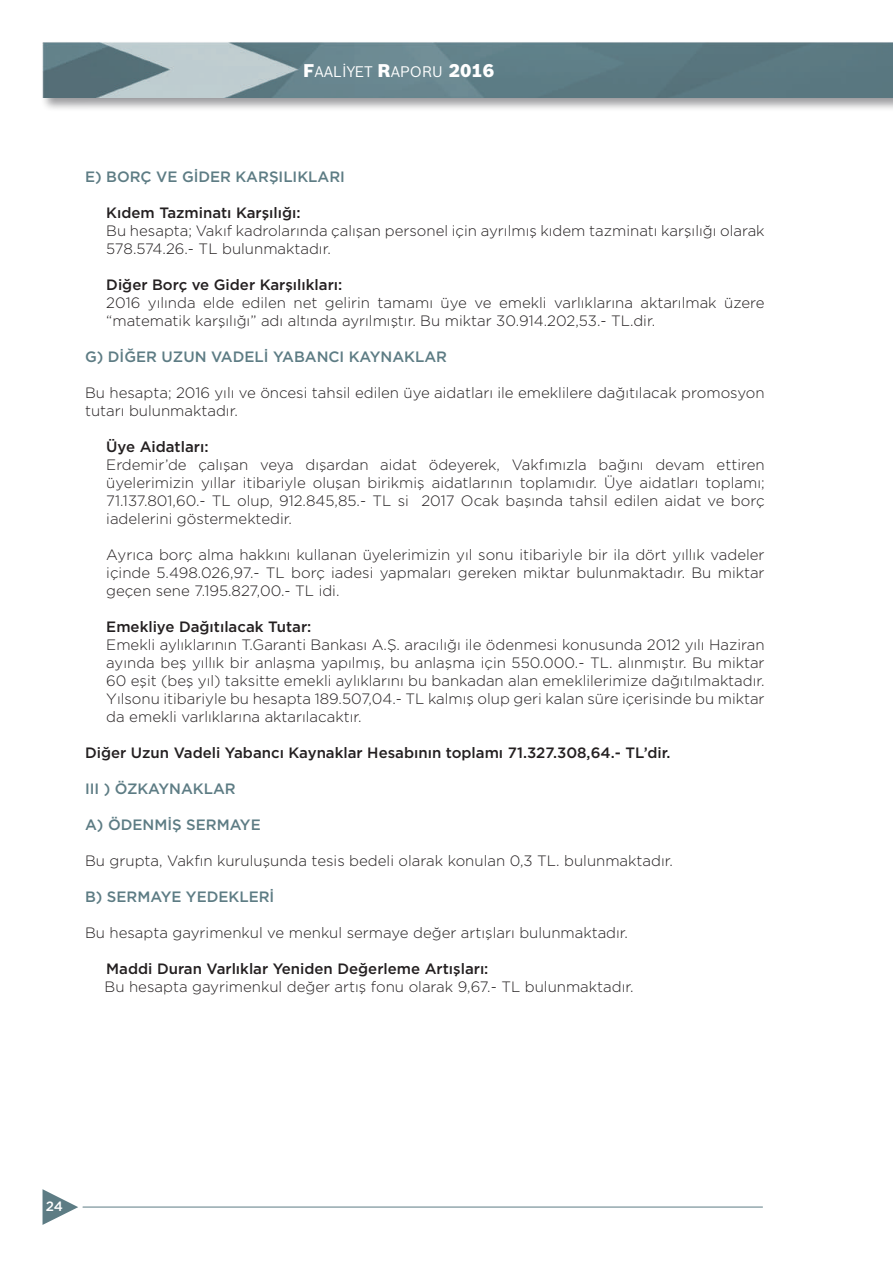
<style>
.page{position:relative;width:893px;height:1263px;background:#fff}
.page>*{position:absolute;margin:0;border:0;box-sizing:border-box;transform-origin:0 0}
.t1{font:300 15px/18px "Gotham";color:#231f20}
.t2{font:500 15px "Gotham";color:#231f20}
.t3{font:500 15px "Gotham";color:#5d7c84}
.t4{font:15px "Bosch Sans";color:#fff}
.t5{font:500 13.5px "Gotham";color:#fff}
.s1{font-weight:900;font-size:18px}
</style>
<div class="page">
<div style="left:40px;top:40px;width:853px;height:72px;background:#010209;opacity:.4"></div>
<img style="left:42px;top:43px;width:851px;height:55px">
<svg style="left:43px;top:1189px;width:35px;height:36px"></svg>
<hr style="left:83px;top:1207px;width:679px;height:1px;background:#5d7c84">
<p class="t4" style="left:303px;top:62px;width:193px"><span class="s1">F</span>AALİYET <span class="s1">R</span>APORU <span class="s1">2016</span></p>
<p class="t3" style="left:85px;top:167px;width:261px">E) BORÇ VE GİDER KARŞILIKLARI</p>
<p class="t2" style="left:106px;top:203px;width:196px">Kıdem Tazminatı Karşılığı:</p>
<p class="t1" style="left:106px;top:221px;width:660px">Bu hesapta; Vakıf kadrolarında çalışan personel için ayrılmış kıdem tazminatı karşılığı olarak<br>578.574.26.- TL bulunmaktadır.</p>
<p class="t2" style="left:106px;top:275px;width:238px">Diğer Borç ve Gider Karşılıkları:</p>
<p class="t1" style="left:106px;top:293px;width:660px">2016 yılında elde edilen net gelirin tamamı üye ve emekli varlıklarına aktarılmak üzere “matematik karşılığı” adı altında ayrılmıştır. Bu miktar 30.914.202,53.- TL.dir.</p>
<p class="t3" style="left:85px;top:347px;width:363px">G) DİĞER UZUN VADELİ YABANCI KAYNAKLAR</p>
<p class="t1" style="left:85px;top:383px;width:681px">Bu hesapta; 2016 yılı ve öncesi tahsil edilen üye aidatları ile emeklilere dağıtılacak promosyon tutarı bulunmaktadır.</p>
<p class="t2" style="left:106px;top:437px;width:104px">Üye Aidatları:</p>
<p class="t1" style="left:106px;top:455px;width:660px;text-align:justify">Erdemir’de çalışan veya dışardan aidat ödeyerek, Vakfımızla bağını devam ettiren üyelerimizin yıllar itibariyle oluşan birikmiş aidatlarının toplamıdır. Üye aidatları toplamı; 71.137.801,60.- TL olup, 912.845,85.- TL si 2017 Ocak başında tahsil edilen aidat ve borç iadelerini göstermektedir.</p>
<p class="t1" style="left:106px;top:545px;width:660px;text-align:justify">Ayrıca borç alma hakkını kullanan üyelerimizin yıl sonu itibariyle bir ila dört yıllık vadeler içinde 5.498.026,97.- TL borç iadesi yapmaları gereken miktar bulunmaktadır. Bu miktar geçen sene 7.195.827,00.- TL idi.</p>
<p class="t2" style="left:106px;top:617px;width:207px">Emekliye Dağıtılacak Tutar:</p>
<p class="t1" style="left:106px;top:635px;width:660px;text-align:justify">Emekli aylıklarının T.Garanti Bankası A.Ş. aracılığı ile ödenmesi konusunda 2012 yılı Haziran ayında beş yıllık bir anlaşma yapılmış, bu anlaşma için 550.000.- TL. alınmıştır. Bu miktar 60 eşit (beş yıl) taksitte emekli aylıklarını bu bankadan alan emeklilerimize dağıtılmaktadır.<br>Yılsonu itibariyle bu hesapta 189.507,04.- TL kalmış olup geri kalan süre içerisinde bu miktar da emekli varlıklarına aktarılacaktır.</p>
<p class="t2" style="left:85px;top:743px;width:587px">Diğer Uzun Vadeli Yabancı Kaynaklar Hesabının toplamı 71.327.308,64.- TL’dir.</p>
<p class="t3" style="left:85px;top:779px;width:152px">III ) ÖZKAYNAKLAR</p>
<p class="t3" style="left:85px;top:815px;width:177px">A) ÖDENMİŞ SERMAYE</p>
<p class="t1" style="left:85px;top:851px;width:589px">Bu grupta, Vakfın kuruluşunda tesis bedeli olarak konulan 0,3 TL. bulunmaktadır.</p>
<p class="t3" style="left:85px;top:887px;width:191px">B) SERMAYE YEDEKLERİ</p>
<p class="t1" style="left:85px;top:923px;width:544px">Bu hesapta gayrimenkul ve menkul sermaye değer artışları bulunmaktadır.</p>
<p class="t2" style="left:106px;top:959px;width:384px">Maddi Duran Varlıklar Yeniden Değerleme Artışları:</p>
<p class="t1" style="left:105px;top:977px;width:530px">Bu hesapta gayrimenkul değer artış fonu olarak 9,67.- TL bulunmaktadır.</p>
<p class="t5" style="left:46px;top:1197px;width:19px">24</p>
</div>
